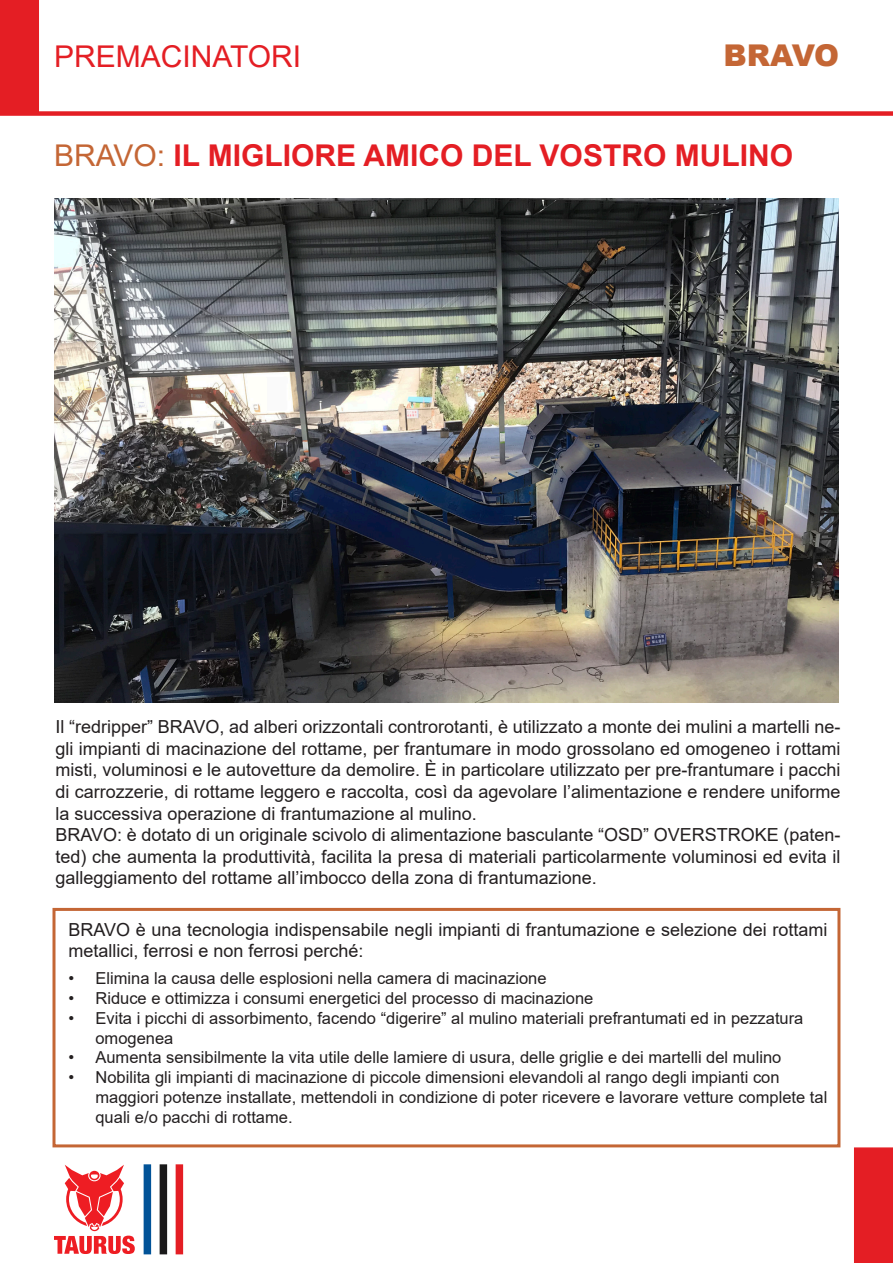
<style>
.page{position:relative;width:893px;height:1263px;background:#fff}
.page>*{position:absolute;margin:0;border:0;box-sizing:border-box;transform-origin:0 0}
.t1{font:700 30px "Arial";color:#e41e24}
.t2{font:30px "Arial";color:#e41e24}
.t3{font:900 30px "Arial";letter-spacing:-.015em;color:#c46635}
.t4{font:18px/21.6px "Arial";color:#231f20;text-align:justify}
.t5{font:16.5px/19.8px "Arial";color:#231f20}
.s1{font-weight:400;color:#c46635}
</style>
<div class="page">
<div style="left:0;top:111px;width:893px;height:5px;background:#e41e24"></div>
<div style="left:0;top:0;width:39px;height:111px;background:#e41e24"></div>
<div style="left:854px;top:1147px;width:39px;height:116px;background:#e41e24"></div>
<div style="left:144px;top:1164px;width:7px;height:90px;background:#015398"></div>
<div style="left:160px;top:1164px;width:7px;height:90px;background:#1a191a"></div>
<div style="left:176px;top:1164px;width:7px;height:90px;background:#e41e24"></div>
<svg style="left:54px;top:1165px;width:81px;height:89px"></svg>
<img style="left:54px;top:198px;width:785px;height:504px">
<div style="left:52px;top:908px;width:788px;height:239px;border:3px solid #c46635"></div>
<h1 class="t2" style="left:54px;top:36px;width:249px">PREMACINATORI</h1>
<p class="t3" style="left:723px;top:34px;width:117px">BRAVO</p>
<p class="t1" style="left:54px;top:134px;width:740px"><span class="s1">BRAVO:</span> IL MIGLIORE AMICO DEL VOSTRO MULINO</p>
<p class="t4" style="left:56px;top:716px;width:786px">Il “redripper” BRAVO, ad alberi orizzontali controrotanti, è utilizzato a monte dei mulini a martelli ne&shy;gli impianti di macinazione del rottame, per frantumare in modo grossolano ed omogeneo i rottami misti, voluminosi e le autovetture da demolire. È in particolare utilizzato per pre-frantumare i pacchi di carrozzerie, di rottame leggero e raccolta, così da agevolare l’alimentazione e rendere uniforme la successiva operazione di frantumazione al mulino.</p>
<p class="t4" style="left:56px;top:824px;width:786px">BRAVO: è dotato di un originale scivolo di alimentazione basculante “OSD” OVERSTROKE (paten&shy;ted) che aumenta la produttività, facilita la presa di materiali particolarmente voluminosi ed evita il galleggiamento del rottame all’imbocco della zona di frantumazione.</p>
<p class="t4" style="left:68px;top:918px;width:760px">BRAVO è una tecnologia indispensabile negli impianti di frantumazione e selezione dei rottami metallici, ferrosi e non ferrosi perché:</p>
<p class="t5" style="left:68px;top:968px;width:480px">• Elimina la causa delle esplosioni nella camera di macinazione</p>
<p class="t5" style="left:68px;top:988px;width:526px">• Riduce e ottimizza i consumi energetici del processo di macinazione</p>
<p class="t5" style="left:95px;top:1008px;width:709px;text-indent:-27px">• Evita i picchi di assorbimento, facendo “digerire” al mulino materiali prefrantumati ed in pezzatura omogenea</p>
<p class="t5" style="left:68px;top:1047px;width:714px">• Aumenta sensibilmente la vita utile delle lamiere di usura, delle griglie e dei martelli del mulino</p>
<p class="t5" style="left:95px;top:1067px;width:733px;text-indent:-27px">• Nobilita gli impianti di macinazione di piccole dimensioni elevandoli al rango degli impianti con maggiori potenze installate, mettendoli in condizione di poter ricevere e lavorare vetture complete tal quali e/o pacchi di rottame.</p>
</div>
